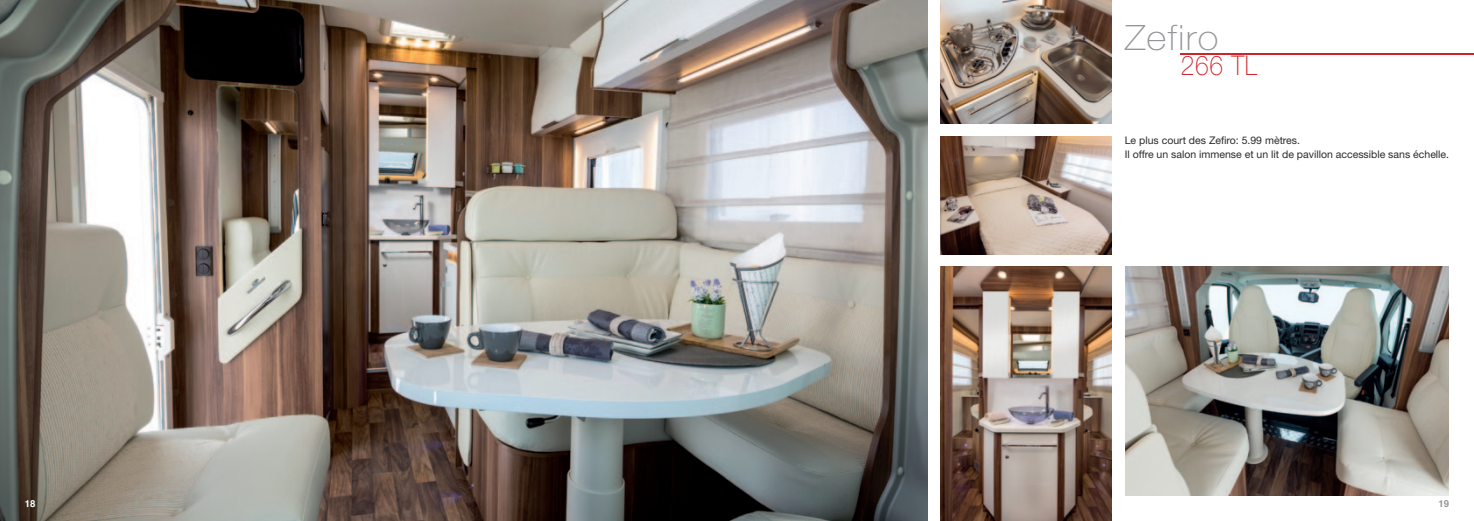
<style>
.page{position:relative;width:1474px;height:521px;background:#fff}
.page>*{position:absolute;margin:0;border:0;box-sizing:border-box;transform-origin:0 0}
.t1{font:100 35px "Helvetica Neue LT Std";letter-spacing:.03em;color:#939598;scale:1.1 1}
.t2{font:100 27.21px "Helvetica Neue LT Std";color:#d1232a;scale:.9 1}
.t3{font:10.5px/13.7px "Helvetica Neue LT Std";color:#2a2b2c}
.t4{font:700 9.62px "Helvetica";color:#fff}
.t5{font:700 9.62px "Helvetica";color:#939598}
</style>
<div class="page">
<img style="left:0;top:0;width:927px;height:521px">
<img style="left:1125px;top:267px;width:323px;height:229px">
<img style="left:940px;top:266px;width:171px;height:255px">
<img style="left:940px;top:137px;width:171px;height:118px">
<img style="left:940px;top:0;width:171px;height:123px">
<hr style="left:1180px;top:53px;width:293px;height:2px;background:#d1232a">
<h1 class="t1" style="left:1124px;top:17px;width:87px">Zefiro</h1>
<h2 class="t2" style="left:1180px;top:50px;width:86px">266 TL</h2>
<p class="t3" style="left:1124px;top:133px;width:326px">Le plus court des Zefiro: 5.99 mètres.<br>Il offre un salon immense et un lit de pavillon accessible sans échelle.</p>
<p class="t4" style="left:25px;top:495px;width:12px">18</p>
<p class="t5" style="left:1438px;top:495px;width:12px">19</p>
</div>
